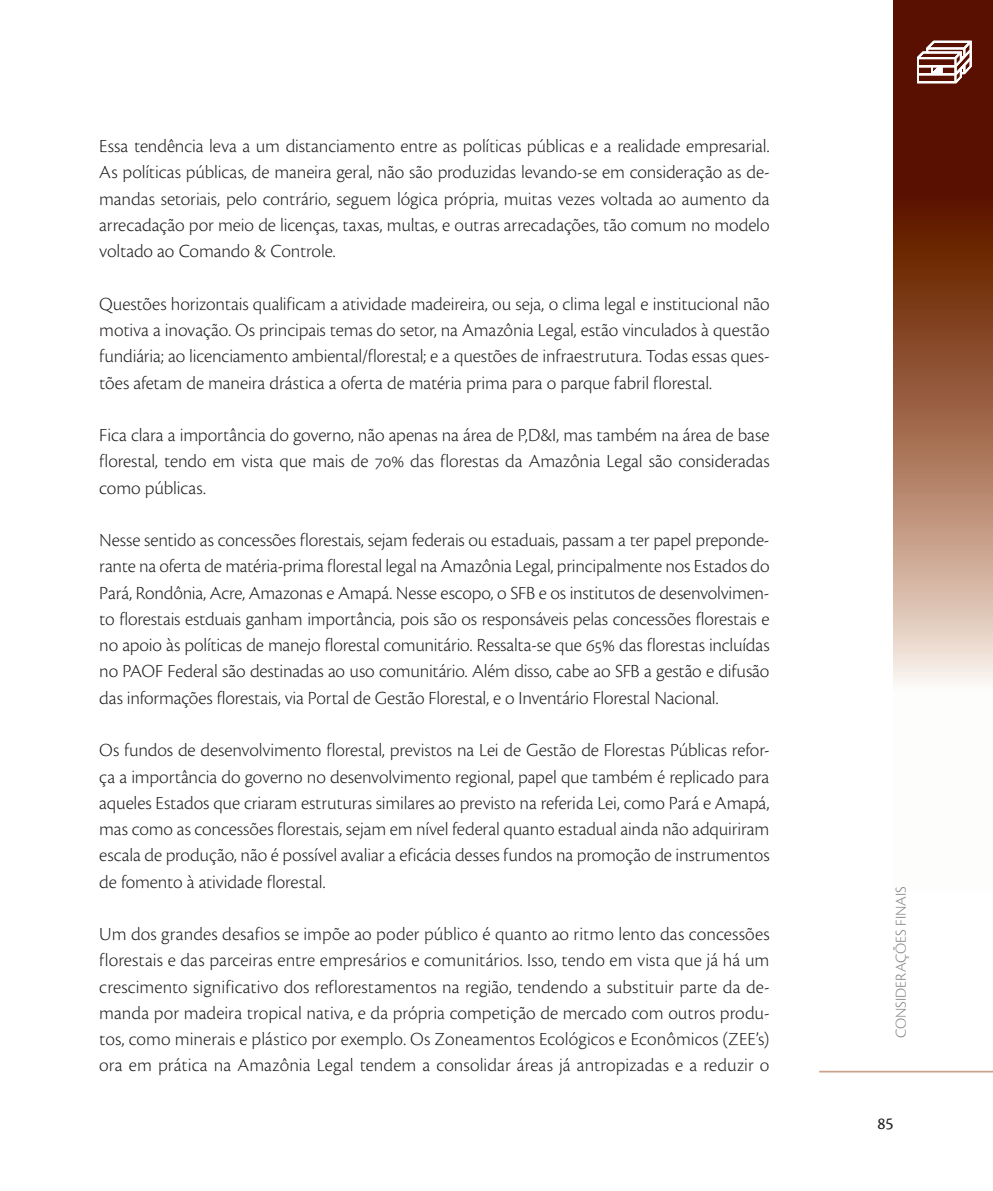
<style>
.page{position:relative;width:993px;height:1191px;background:#fff}
.page>*{position:absolute;margin:0;border:0;box-sizing:border-box;transform-origin:0 0}
.t1{font:300 19.25px/26.2px "Cronos Pro";letter-spacing:-.005em;color:#231f20;text-align:justify}
.t2{font:17.5px "Cronos Pro";color:#231f20}
.t3{font:300 15.75px "Cronos Pro";color:#808285}
</style>
<div class="page">
<svg style="left:893px;top:1px;width:99px;height:682px;background:#935b44"></svg>
<hr style="left:819px;top:1070px;width:173px;height:2px;background:#caa28c">
<svg style="left:916px;top:41px;width:55px;height:42px"></svg>
<p class="t1" style="left:99px;top:133px;width:671px">Essa tendência leva a um distanciamento entre as políticas públicas e a realidade empresarial.<br>As políticas públicas, de maneira geral, não são produzidas levando-se em consideração as de&shy;mandas setoriais, pelo contrário, seguem lógica própria, muitas vezes voltada ao aumento da arrecadação por meio de licenças, taxas, multas, e outras arrecadações, tão comum no modelo voltado ao Comando &amp; Controle.</p>
<p class="t1" style="left:99px;top:290px;width:671px">Questões horizontais qualificam a atividade madeireira, ou seja, o clima legal e institucional não motiva a inovação. Os principais temas do setor, na Amazônia Legal, estão vinculados à questão fundiária; ao licenciamento ambiental/florestal; e a questões de infraestrutura. Todas essas ques&shy;tões afetam de maneira drástica a oferta de matéria prima para o parque fabril florestal.</p>
<p class="t1" style="left:99px;top:422px;width:671px">Fica clara a importância do governo, não apenas na área de P,D&amp;I, mas também na área de base florestal, tendo em vista que mais de 70% das florestas da Amazônia Legal são consideradas como públicas.</p>
<p class="t1" style="left:99px;top:527px;width:671px">Nesse sentido as concessões florestais, sejam federais ou estaduais, passam a ter papel preponde&shy;rante na oferta de matéria-prima florestal legal na Amazônia Legal, principalmente nos Estados do Pará, Rondônia, Acre, Amazonas e Amapá. Nesse escopo, o SFB e os institutos de desenvolvimen&shy;to florestais estduais ganham importância, pois são os responsáveis pelas concessões florestais e no apoio às políticas de manejo florestal comunitário. Ressalta-se que 65% das florestas incluídas no PAOF Federal são destinadas ao uso comunitário. Além disso, cabe ao SFB a gestão e difusão das informações florestais, via Portal de Gestão Florestal, e o Inventário Florestal Nacional.</p>
<p class="t1" style="left:99px;top:737px;width:671px">Os fundos de desenvolvimento florestal, previstos na Lei de Gestão de Florestas Públicas refor&shy;ça a importância do governo no desenvolvimento regional, papel que também é replicado para aqueles Estados que criaram estruturas similares ao previsto na referida Lei, como Pará e Amapá, mas como as concessões florestais, sejam em nível federal quanto estadual ainda não adquiriram escala de produção, não é possível avaliar a eficácia desses fundos na promoção de instrumentos de fomento à atividade florestal.</p>
<p class="t1" style="left:99px;top:921px;width:671px">Um dos grandes desafios se impõe ao poder público é quanto ao ritmo lento das concessões florestais e das parceiras entre empresários e comunitários. Isso, tendo em vista que já há um crescimento significativo dos reflorestamentos na região, tendendo a substituir parte da de&shy;manda por madeira tropical nativa, e da própria competição de mercado com outros produ&shy;tos, como minerais e plástico por exemplo. Os Zoneamentos Ecológicos e Econômicos (ZEE’s) ora em prática na Amazônia Legal tendem a consolidar áreas já antropizadas e a reduzir o</p>
<p class="t3" style="left:891px;top:1038px;width:153px;rotate:-90deg">CONSIDERAÇÕES FINAIS</p>
<p class="t2" style="left:877px;top:1114px;width:18px">85</p>
</div>
